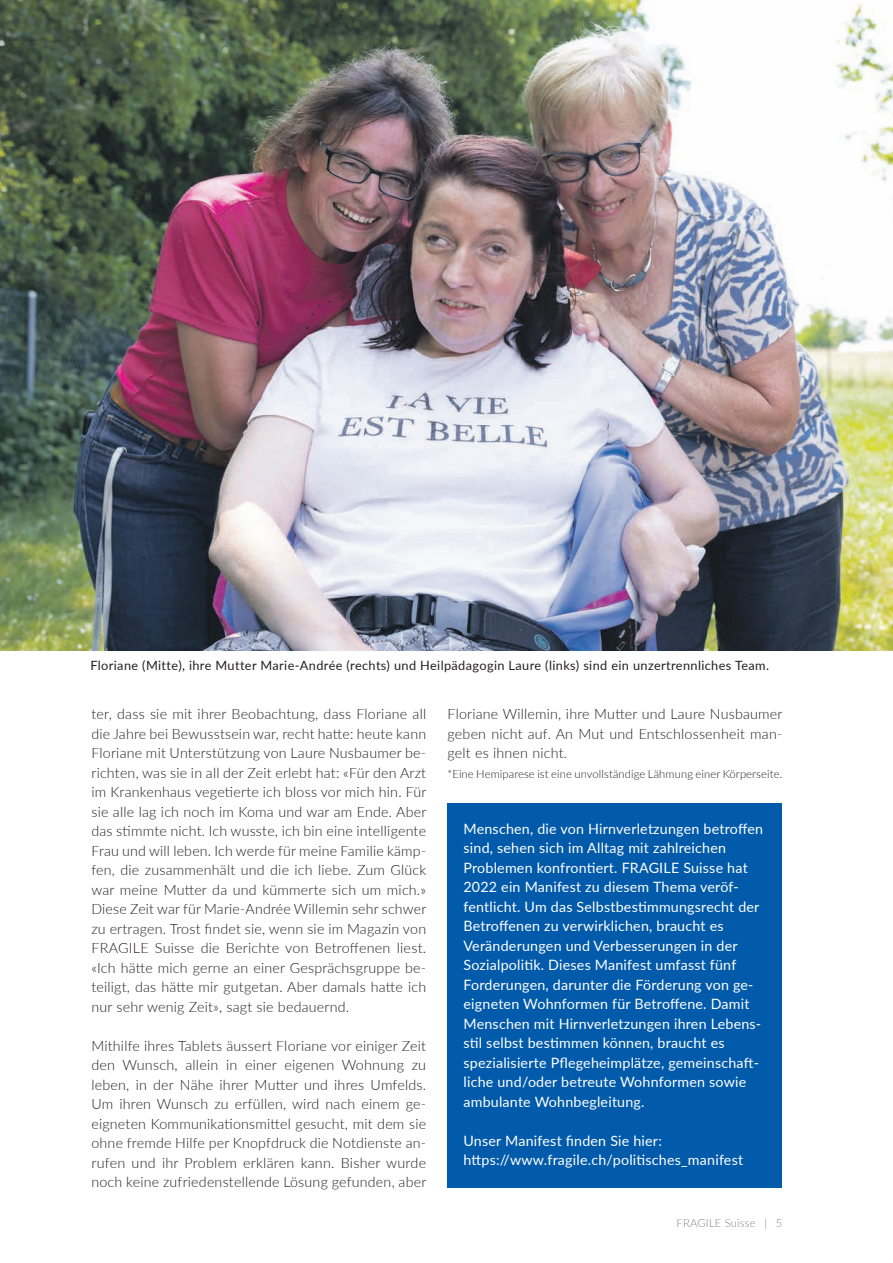
<style>
.page{position:relative;width:893px;height:1263px;background:#fff}
.page>*{position:absolute;margin:0;border:0;box-sizing:border-box;transform-origin:0 0}
.t1{font:300 14.25px/19.5px "Lato";letter-spacing:.015em;color:#231f20;text-align:justify}
.t2{font:14.25px/19.5px "Lato";letter-spacing:.015em;color:#fff}
.t3{font:12.75px "Lato";letter-spacing:.03em;color:#231f20}
.t4{font:300 11.25px "Lato";letter-spacing:.01em;color:#231f20}
.t5{font:300 11.25px "Lato";letter-spacing:.015em;color:#808285}
</style>
<div class="page">
<div style="left:448px;top:803px;width:334px;height:384px;background:#015aaa"></div>
<img style="left:0;top:0;width:893px;height:651px">
<p class="t3" style="left:90px;top:656px;width:680px">Floriane (Mitte), ihre Mutter Marie-Andrée (rechts) und Heilpädagogin Laure (links) sind ein unzertrennliches Team.</p>
<p class="t1" style="left:91px;top:704px;width:337px">ter, dass sie mit ihrer Beobachtung, dass Floriane all die Jahre bei Bewusstsein war, recht hatte: heute kann Floriane mit Unterstützung von Laure Nusbaumer be&shy;richten, was sie in all der Zeit erlebt hat: «Für den Arzt im Krankenhaus vegetierte ich bloss vor mich hin. Für sie alle lag ich noch im Koma und war am Ende. Aber das stimmte nicht. Ich wusste, ich bin eine intelligente Frau und will leben. Ich werde für meine Familie kämp&shy;fen, die zusammenhält und die ich liebe. Zum Glück war meine Mutter da und kümmerte sich um mich.» Diese Zeit war für Marie-Andrée Willemin sehr schwer zu ertragen. Trost findet sie, wenn sie im Magazin von FRAGILE Suisse die Berichte von Betroffenen liest. «Ich hätte mich gerne an einer Gesprächsgruppe be&shy;teiligt, das hätte mir gutgetan. Aber damals hatte ich nur sehr wenig Zeit», sagt sie bedauernd.</p>
<p class="t1" style="left:91px;top:1035px;width:337px">Mithilfe ihres Tablets äussert Floriane vor einiger Zeit den Wunsch, allein in einer eigenen Wohnung zu leben, in der Nähe ihrer Mutter und ihres Umfelds.<br>Um ihren Wunsch zu erfüllen, wird nach einem ge&shy;eigneten Kommunikationsmittel gesucht, mit dem sie ohne fremde Hilfe per Knopfdruck die Notdienste an&shy;rufen und ihr Problem erklären kann. Bisher wurde noch keine zufriedenstellende Lösung gefunden, aber</p>
<p class="t1" style="left:448px;top:704px;width:337px">Floriane Willemin, ihre Mutter und Laure Nusbaumer geben nicht auf. An Mut und Entschlossenheit man&shy;gelt es ihnen nicht.</p>
<p class="t4" style="left:448px;top:766px;width:336px">*Eine Hemiparese ist eine unvollständige Lähmung einer Körperseite.</p>
<p class="t2" style="left:463px;top:818px;width:301px">Menschen, die von Hirnverletzungen betroffen sind, sehen sich im Alltag mit zahlreichen Problemen konfrontiert. FRAGILE Suisse hat 2022 ein Manifest zu diesem Thema veröf&shy;fentlicht. Um das Selbstbestimmungsrecht der Betroffenen zu verwirklichen, braucht es Veränderungen und Verbesserungen in der Sozialpolitik. Dieses Manifest umfasst fünf Forderungen, darunter die Förderung von ge&shy;eigneten Wohnformen für Betroffene. Damit Menschen mit Hirnverletzungen ihren Lebens&shy;stil selbst bestimmen können, braucht es spezialisierte Pflegeheimplätze, gemeinschaft&shy;liche und/oder betreute Wohnformen sowie ambulante Wohnbegleitung.</p>
<p class="t2" style="left:463px;top:1130px;width:281px">Unser Manifest finden Sie hier: https://www.fragile.ch/politisches_manifest</p>
<p class="t5" style="left:677px;top:1214px;width:107px">FRAGILE Suisse | 5</p>
</div>
